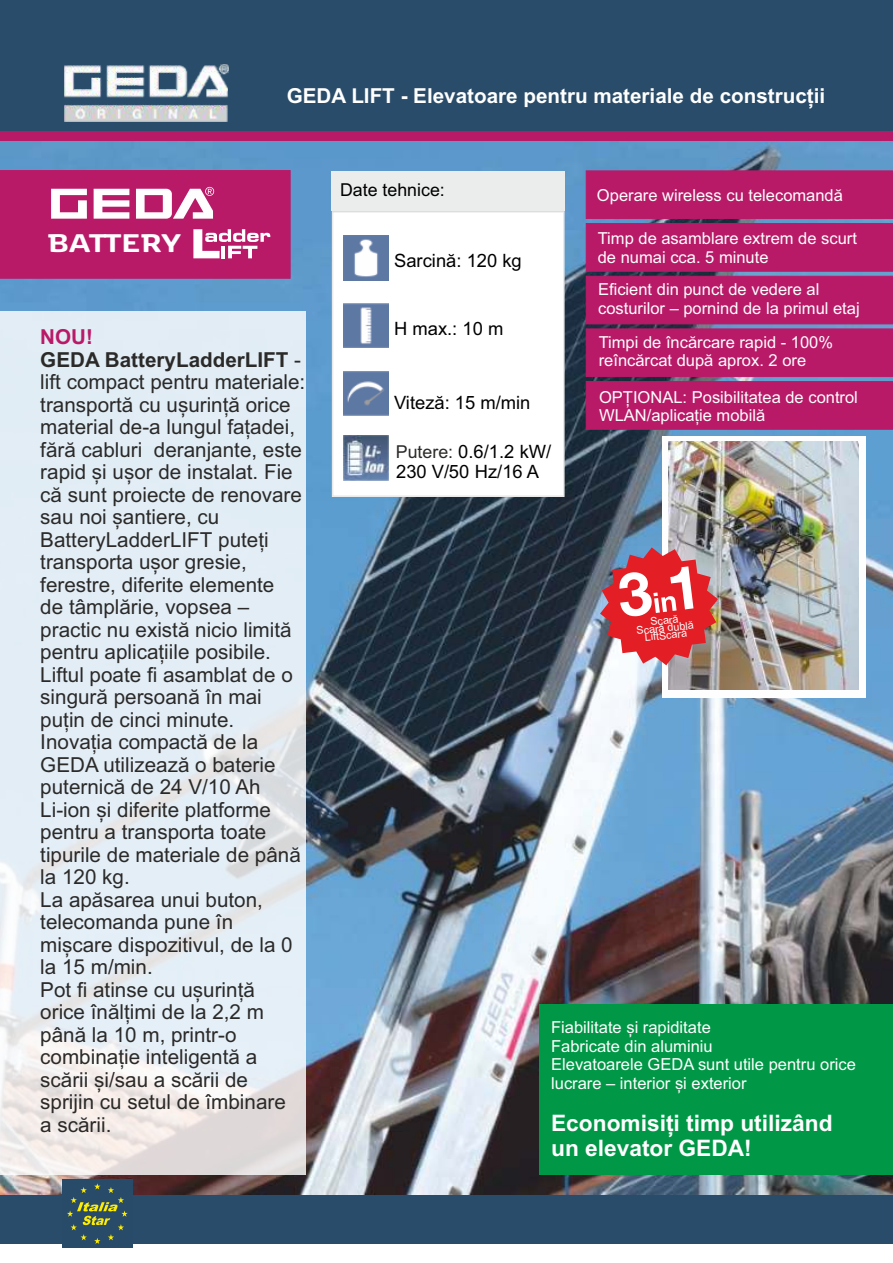
<style>
.page{position:relative;width:893px;height:1263px;background:#fff}
.page>*{position:absolute;margin:0;border:0;box-sizing:border-box;transform-origin:0 0}
.t1{font:700 30.15px "Kobenhavn W03";letter-spacing:-.015em;color:#fefefe}
.t2{font:700 22.65px/25.3px "Arial";color:#fefefe}
.t3{font:20.7px/22.5px "Arial";color:#2b2a29}
.t4{font:700 20.7px "Arial";color:#fefefe}
.t5{font:18.3px/20.5px "Arial";color:#000}
.t6{font:17.85px "Arial";color:#000}
.t7{font:16.5px/18.5px "Arial";color:#fefefe}
.t8{font:10.8px "Arial";color:#fefefe}
.s1{color:#fff}
.s2{font-weight:700;color:#b91a68}
.s3{font-weight:700}
.s4{font-size:17.85px;color:#2b2a29}
</style>
<div class="page">
<div style="left:0;top:1194px;width:893px;height:50px;background:#294c6a"></div>
<div style="left:0;top:0;width:893px;height:131px;background:#294c6a"></div>
<img style="left:0;top:141px;width:893px;height:1053px">
<div style="left:0;top:131px;width:893px;height:10px;background:#b91a68"></div>
<img style="left:64px;top:64px;width:165px;height:58px">
<svg style="left:0;top:170px;width:290px;height:108px;background:#c1367a"></svg>
<div style="left:0;top:311px;width:306px;height:863px;background:#fefefe;opacity:.83"></div>
<div style="left:332px;top:171px;width:233px;height:39px;background:#ebecec"></div>
<div style="left:333px;top:212px;width:231px;height:284px;background:#fff"></div>
<img style="left:344px;top:236px;width:44px;height:44px">
<img style="left:344px;top:303px;width:44px;height:45px">
<img style="left:344px;top:371px;width:44px;height:45px">
<div style="left:332px;top:211px;width:233px;height:286px;border:2px solid #e9e9e9"></div>
<img style="left:344px;top:436px;width:44px;height:44px">
<svg style="left:586px;top:171px;width:307px;height:258px;background:#b21f6b"></svg>
<div style="left:662px;top:436px;width:203px;height:261px;background:#fefefe"></div>
<img style="left:668px;top:441px;width:191px;height:249px">
<img style="left:600px;top:547px;width:118px;height:118px">
<div style="left:539px;top:1004px;width:354px;height:170px;background:#009846"></div>
<div style="left:63px;top:1179px;width:70px;height:68px;background:#294b6a"></div>
<svg style="left:67px;top:1183px;width:61px;height:61px"></svg>
<p class="t4" style="left:287px;top:88px;width:540px"><span class="s1">GEDA LIFT -</span> Elevatoare pentru materiale de construcții</p>
<h1 class="t1" style="left:47px;top:221px;width:136px">BATTERY</h1>
<p class="t3" style="left:40px;top:328px;width:267px"><span class="s2">NOU!<br></span><span class="s3">GEDA BatteryLadderLIFT</span> - lift compact pentru materiale: transportă cu ușurință orice material de-a lungul fațadei, fără cabluri deranjante, este rapid și ușor de instalat. Fie că sunt proiecte de renovare sau noi șantiere, cu<br>BatteryLadderLIFT puteți transporta ușor gresie, ferestre, diferite elemente<br>de tâmplărie, vopsea – practic nu există nicio limită pentru aplicațiile posibile.<br>Liftul poate fi asamblat de o singură persoană în mai puțin de cinci minute.<br>Inovația compactă de la<br>GEDA utilizează o baterie puternică de 24 V/10 Ah<br>Li-ion și diferite platforme pentru a transporta toate tipurile de materiale de până la 120 kg.<br>La apăsarea unui buton, telecomanda pune în mișcare dispozitivul, de la 0 la 15 m/min.<br>Pot fi atinse cu ușurință<br>orice înălțimi de la 2,2 m până la 10 m, printr-o combinație inteligentă a scării și/sau a scării de sprijin cu setul de îmbinare<br>a scării.</p>
<p class="t6" style="left:340px;top:183px;width:106px">Date tehnice:</p>
<p class="t5" style="left:394px;top:252px;width:129px">Sarcină: 120 kg</p>
<p class="t5" style="left:394px;top:320px;width:111px">H max.: 10 m</p>
<p class="t5" style="left:394px;top:394px;width:138px">Viteză: 15 m/min</p>
<p class="t5" style="left:396px;top:443px;width:157px"><span class="s4">Putere:</span> 0.6/1.2 kW/<br>230 V/50 Hz/16 A</p>
<p class="t7" style="left:597px;top:187px;width:248px">Operare wireless cu telecomandă</p>
<p class="t7" style="left:598px;top:231px;width:261px">Timp de asamblare extrem de scurt de numai cca. 5 minute</p>
<p class="t7" style="left:598px;top:282px;width:263px">Eficient din punct de vedere al costurilor – pornind de la primul etaj</p>
<p class="t7" style="left:599px;top:334px;width:236px">Timpi de încărcare rapid - 100% reîncărcat după aprox. 2 ore</p>
<p class="t7" style="left:599px;top:389px;width:260px">OPȚIONAL: Posibilitatea de control<br>WLAN/aplicație mobilă</p>
<p class="t8" style="left:650px;top:618px;width:30px;rotate:-6deg">Scară</p>
<p class="t8" style="left:636px;top:627px;width:59px;rotate:-6deg">Scară dublă</p>
<p class="t8" style="left:644px;top:633px;width:44px;rotate:-6deg">LiftScară</p>
<p class="t7" style="left:551px;top:1020px;width:306px">Fiabilitate și rapiditate<br>Fabricate din aluminiu<br>Elevatoarele GEDA sunt utile pentru orice lucrare – interior și exterior</p>
<p class="t2" style="left:551px;top:1112px;width:283px">Economisiți timp utilizând un elevator GEDA!</p>
</div>
